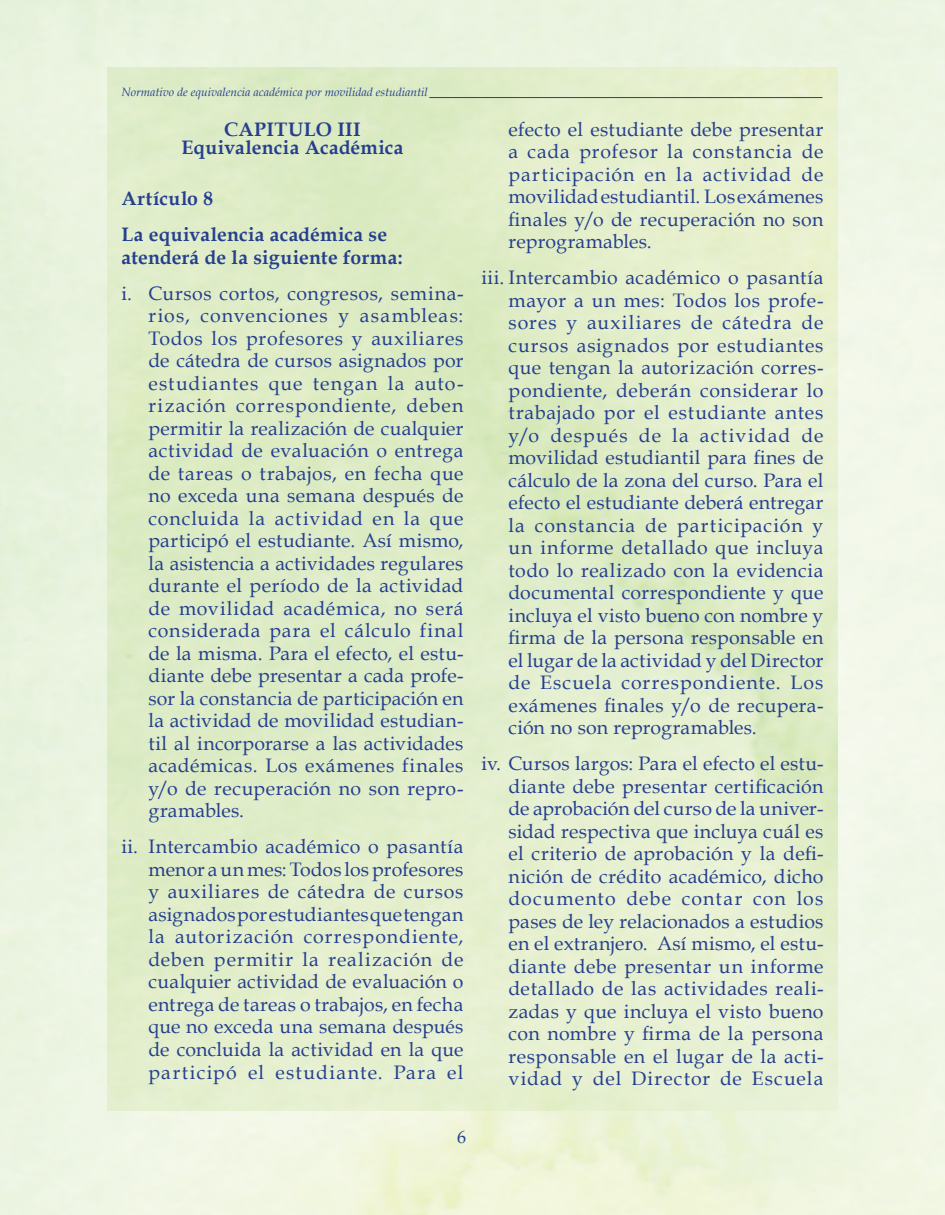
<style>
.page{position:relative;width:945px;height:1215px;background:#fff}
.page>*{position:absolute;margin:0;border:0;box-sizing:border-box;transform-origin:0 0}
.t1{font:19.5px/22.5px "Book Antiqua";letter-spacing:.025em;color:#253f8e;text-align:justify}
.t2{font:700 19.5px/18px "Book Antiqua";letter-spacing:.01em;color:#253f8e;text-align:center}
.t3{font:18px "Book Antiqua";color:#253f8e}
.t4{font:italic 12px "Book Antiqua";color:#253f8e}
</style>
<div class="page">
<hr style="left:429px;top:97px;width:393px;height:1px;background:#253f8e">
<p class="t4" style="left:122px;top:85px;width:308px">Normativo de equivalencia académica por movilidad estudiantil</p>
<p class="t2" style="left:181px;top:120px;width:224px">CAPITULO III<br>Equivalencia Académica</p>
<p class="t2" style="left:122px;top:181px;width:267px;line-height:36px;text-align:left">Artículo 8<br>La equivalencia académica se</p>
<p class="t2" style="left:122px;top:248px;width:283px">atenderá de la siguiente forma:</p>
<p class="t1" style="left:148px;top:282px;width:317px;text-indent:-27px">i. Cursos cortos, congresos, semina&shy;rios, convenciones y asambleas:<br>Todos los profesores y auxiliares de cátedra de cursos asignados por estudiantes que tengan la auto&shy;rización correspondiente, deben permitir la realización de cualquier actividad de evaluación o entrega de tareas o trabajos, en fecha que no exceda una semana después de concluida la actividad en la que participó el estudiante. Así mismo, la asistencia a actividades regulares durante el período de la actividad de movilidad académica, no será considerada para el cálculo final de la misma. Para el efecto, el estu&shy;diante debe presentar a cada profe&shy;sor la constancia de participación en la actividad de movilidad estudian&shy;til al incorporarse a las actividades académicas. Los exámenes finales y/o de recuperación no son repro&shy;gramables.</p>
<p class="t1" style="left:148px;top:836px;width:317px;text-indent:-27px">ii. Intercambio académico o pasantía menor a un mes: Todos los profesores y auxiliares de cátedra de cursos asignados por estudiantes que tengan la autorización correspondiente, deben permitir la realización de cualquier actividad de evaluación o entrega de tareas o trabajos, en fecha que no exceda una semana después de concluida la actividad en la que participó el estudiante. Para el</p>
<p class="t3" style="left:457px;top:1126px;width:10px">6</p>
<p class="t1" style="left:509px;top:118px;width:317px">efecto el estudiante debe presentar a cada profesor la constancia de participación en la actividad de movilidad estudiantil. Los exámenes finales y/o de recuperación no son reprogramables.</p>
<p class="t1" style="left:509px;top:266px;width:317px;text-indent:-27px">iii. Intercambio académico o pasantía mayor a un mes: Todos los profe&shy;sores y auxiliares de cátedra de cursos asignados por estudiantes que tengan la autorización corres&shy;pondiente, deberán considerar lo trabajado por el estudiante antes y/o después de la actividad de movilidad estudiantil para fines de cálculo de la zona del curso. Para el efecto el estudiante deberá entregar la constancia de participación y un informe detallado que incluya todo lo realizado con la evidencia documental correspondiente y que incluya el visto bueno con nombre y firma de la persona responsable en el lugar de la actividad y del Director de Escuela correspondiente. Los exámenes finales y/o de recupera&shy;ción no son reprogramables.</p>
<p class="t1" style="left:509px;top:752px;width:317px;text-indent:-27px">iv. Cursos largos: Para el efecto el estu&shy;diante debe presentar certificación de aprobación del curso de la univer&shy;sidad respectiva que incluya cuál es el criterio de aprobación y la defi&shy;nición de crédito académico, dicho documento debe contar con los pases de ley relacionados a estudios en el extranjero. Así mismo, el estu&shy;diante debe presentar un informe detallado de las actividades reali&shy;zadas y que incluya el visto bueno con nombre y firma de la persona responsable en el lugar de la acti&shy;vidad y del Director de Escuela</p>
</div>
